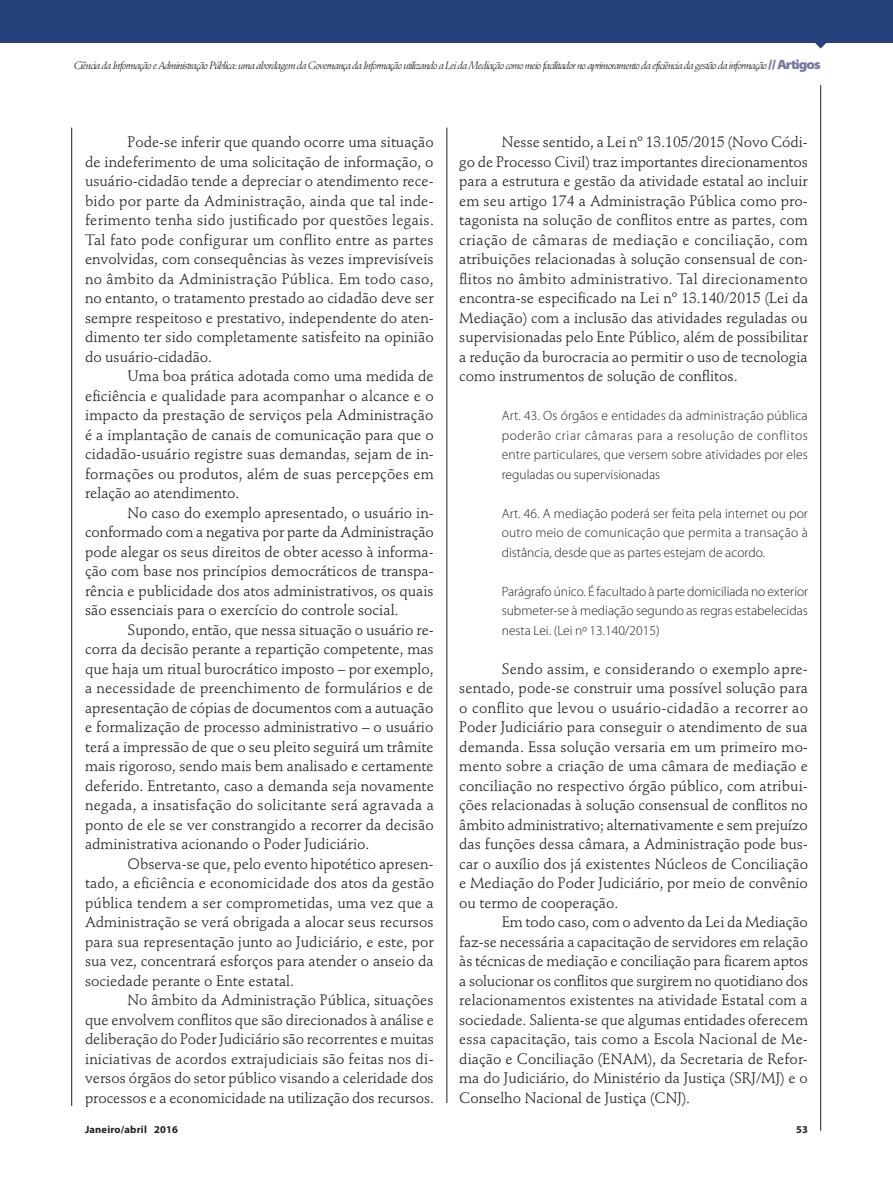
<style>
.page{position:relative;width:893px;height:1191px;background:#fff}
.page>*{position:absolute;margin:0;border:0;box-sizing:border-box;transform-origin:0 0}
.Doutrina_Texto_Pará{font:15px/19.5px "Stempel Schneidler Std";color:#231f20;text-align:justify}
.Doutrina_nota{font:300 13.5px/19.5px "Myriad Pro";color:#231f20;text-align:justify}
.t1{font:italic 10.5px "Stempel Schneidler Std";letter-spacing:-.07em;color:#231f20}
.t2{font:700 10.5px "Myriad Pro";letter-spacing:.02em;color:#231f20}
.s1{font-family:"Myriad Pro";font-weight:900;font-style:normal;font-stretch:semi-expanded;font-size:13.5px;color:#7777a1}
</style>
<div class="page">
<svg style="left:815px;top:43px;width:11px;height:6px"></svg>
<div style="left:0;top:0;width:893px;height:43px;background:#27417c"></div>
<hr style="left:820px;top:85px;width:1px;height:1045px;background:#231f20">
<hr style="left:71px;top:128px;width:1px;height:978px;background:#231f20">
<hr style="left:446px;top:128px;width:1px;height:975px;background:#231f20">
<p class="t1" style="left:74px;top:59px;width:748px">Ciência da Informação e Administração Pública: uma abordagem da Governança da Informação utilizando a Lei da Mediação como meio facilitador no aprimoramento da eficiência da gestão da informação<span class="s1">// Artigos</span></p>
<p class="Doutrina_Texto_Pará" style="left:85px;top:132px;width:350px;text-indent:43px">Pode-se inferir que quando ocorre uma situação de indeferimento de uma solicitação de informação, o usuário-cidadão tende a depreciar o atendimento rece&shy;bido por parte da Administração, ainda que tal inde&shy;ferimento tenha sido justificado por questões legais.<br>Tal fato pode configurar um conflito entre as partes envolvidas, com consequências às vezes imprevisíveis no âmbito da Administração Pública. Em todo caso, no entanto, o tratamento prestado ao cidadão deve ser sempre respeitoso e prestativo, independente do aten&shy;dimento ter sido completamente satisfeito na opinião do usuário-cidadão.</p>
<p class="Doutrina_Texto_Pará" style="left:85px;top:366px;width:350px;text-indent:43px">Uma boa prática adotada como uma medida de eficiência e qualidade para acompanhar o alcance e o impacto da prestação de serviços pela Administração é a implantação de canais de comunicação para que o cidadão-usuário registre suas demandas, sejam de in&shy;formações ou produtos, além de suas percepções em relação ao atendimento.</p>
<p class="Doutrina_Texto_Pará" style="left:85px;top:503px;width:350px;text-indent:43px">No caso do exemplo apresentado, o usuário in&shy;conformado com a negativa por parte da Administração pode alegar os seus direitos de obter acesso à informa&shy;ção com base nos princípios democráticos de transpa&shy;rência e publicidade dos atos administrativos, os quais são essenciais para o exercício do controle social.</p>
<p class="Doutrina_Texto_Pará" style="left:85px;top:620px;width:350px;text-indent:43px">Supondo, então, que nessa situação o usuário re&shy;corra da decisão perante a repartição competente, mas que haja um ritual burocrático imposto – por exemplo, a necessidade de preenchimento de formulários e de apresentação de cópias de documentos com a autuação e formalização de processo administrativo – o usuário terá a impressão de que o seu pleito seguirá um trâmite mais rigoroso, sendo mais bem analisado e certamente deferido. Entretanto, caso a demanda seja novamente negada, a insatisfação do solicitante será agravada a ponto de ele se ver constrangido a recorrer da decisão administrativa acionando o Poder Judiciário.</p>
<p class="Doutrina_Texto_Pará" style="left:85px;top:854px;width:350px;text-indent:43px">Observa-se que, pelo evento hipotético apresen&shy;tado, a eficiência e economicidade dos atos da gestão pública tendem a ser comprometidas, uma vez que a Administração se verá obrigada a alocar seus recursos para sua representação junto ao Judiciário, e este, por sua vez, concentrará esforços para atender o anseio da sociedade perante o Ente estatal.</p>
<p class="Doutrina_Texto_Pará" style="left:85px;top:990px;width:350px;text-indent:43px">No âmbito da Administração Pública, situações que envolvem conflitos que são direcionados à análise e deliberação do Poder Judiciário são recorrentes e muitas iniciativas de acordos extrajudiciais são feitas nos di&shy;versos órgãos do setor público visando a celeridade dos processos e a economicidade na utilização dos recursos.</p>
<p class="Doutrina_Texto_Pará" style="left:459px;top:132px;width:350px;text-indent:43px">Nesse sentido, a Lei nº 13.105/2015 (Novo Códi&shy;go de Processo Civil) traz importantes direcionamentos para a estrutura e gestão da atividade estatal ao incluir em seu artigo 174 a Administração Pública como pro&shy;tagonista na solução de conflitos entre as partes, com criação de câmaras de mediação e conciliação, com atribuições relacionadas à solução consensual de con&shy;flitos no âmbito administrativo. Tal direcionamento encontra-se especificado na Lei nº 13.140/2015 (Lei da Mediação) com a inclusão das atividades reguladas ou supervisionadas pelo Ente Público, além de possibilitar a redução da burocracia ao permitir o uso de tecnologia como instrumentos de solução de conflitos.</p>
<p class="Doutrina_nota" style="left:502px;top:406px;width:308px">Art. 43. Os órgãos e entidades da administração pública poderão criar câmaras para a resolução de conflitos entre particulares, que versem sobre atividades por eles reguladas ou supervisionadas</p>
<p class="Doutrina_nota" style="left:502px;top:504px;width:308px">Art. 46. A mediação poderá ser feita pela internet ou por outro meio de comunicação que permita a transação à distância, desde que as partes estejam de acordo.</p>
<p class="Doutrina_nota" style="left:502px;top:582px;width:308px">Parágrafo único. É facultado à parte domiciliada no exterior submeter-se à mediação segundo as regras estabelecidas nesta Lei. (Lei nº 13.140/2015)</p>
<p class="Doutrina_Texto_Pará" style="left:459px;top:659px;width:350px;text-indent:43px">Sendo assim, e considerando o exemplo apre&shy;sentado, pode-se construir uma possível solução para o conflito que levou o usuário-cidadão a recorrer ao Poder Judiciário para conseguir o atendimento de sua demanda. Essa solução versaria em um primeiro mo&shy;mento sobre a criação de uma câmara de mediação e conciliação no respectivo órgão público, com atribui&shy;ções relacionadas à solução consensual de conflitos no âmbito administrativo; alternativamente e sem prejuízo das funções dessa câmara, a Administração pode bus&shy;car o auxílio dos já existentes Núcleos de Conciliação e Mediação do Poder Judiciário, por meio de convênio ou termo de cooperação.</p>
<p class="Doutrina_Texto_Pará" style="left:459px;top:912px;width:350px;text-indent:43px">Em todo caso, com o advento da Lei da Mediação faz-se necessária a capacitação de servidores em relação às técnicas de mediação e conciliação para ficarem aptos a solucionar os conflitos que surgirem no quotidiano dos relacionamentos existentes na atividade Estatal com a sociedade. Salienta-se que algumas entidades oferecem essa capacitação, tais como a Escola Nacional de Me&shy;diação e Conciliação (ENAM), da Secretaria de Refor&shy;ma do Judiciário, do Ministério da Justiça (SRJ/MJ) e o Conselho Nacional de Justiça (CNJ).</p>
<p class="t2" style="left:85px;top:1123px;width:95px">Janeiro/abril 2016</p>
<p class="t2" style="left:796px;top:1123px;width:13px">53</p>
</div>
